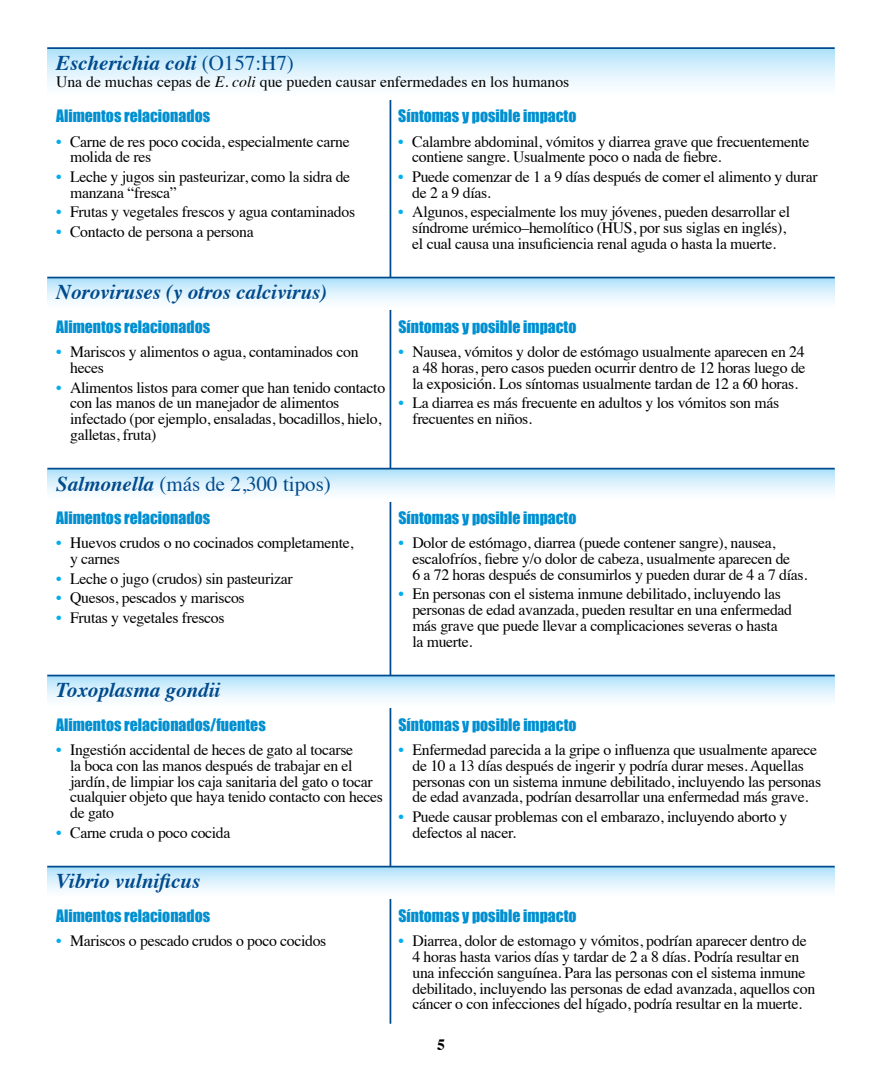
<style>
.page{position:relative;width:882px;height:1071px;background:#fff}
.page>*{position:absolute;margin:0;border:0;box-sizing:border-box;transform-origin:0 0}
.t1{font:italic 700 21px "Times";color:#004b8d}
.t2{font:21px "Times";color:#004b8d}
.t3{font:15.75px/15.8px "Times";letter-spacing:-.02em;color:#000}
.t4{font:15.75px "Impact";color:#008fd0}
.t5{font:15.75px "Times";color:#000}
.t6{font:700 15.75px "Times";color:#000}
.s1{font-weight:400;font-style:normal}
.s2{font-style:italic}
.s3{color:#00aeef}
.s4{font-weight:700;font-style:italic}
</style>
<div class="page">
<hr style="left:390px;top:74px;width:1px;height:950px;background:#004b8d">
<div style="left:47px;top:278px;width:788px;height:32px;background:linear-gradient(to bottom,#b5e3fa,#fff)"></div>
<div style="left:47px;top:49px;width:788px;height:50px;background:linear-gradient(to bottom,#b6e4fa,#fff)"></div>
<hr style="left:47px;top:47px;width:788px;height:2px;background:#004b8d">
<svg style="left:47px;top:470px;width:788px;height:31px"></svg>
<hr style="left:47px;top:468px;width:788px;height:2px;background:#004b8d">
<hr style="left:47px;top:277px;width:788px;height:1px;background:#004b8d">
<div style="left:47px;top:676px;width:788px;height:32px;background:linear-gradient(to bottom,#b5e3fa,#fff)"></div>
<hr style="left:47px;top:675px;width:788px;height:1px;background:#004b8d">
<div style="left:47px;top:867px;width:788px;height:32px;background:linear-gradient(to bottom,#b5e3fa,#fff)"></div>
<hr style="left:47px;top:866px;width:788px;height:1px;background:#004b8d">
<p class="t1" style="left:56px;top:43px;width:239px">Escherichia coli <span class="s1">(O157:H7)</span></p>
<p class="t5" style="left:56px;top:67px;width:515px">Una de muchas cepas de <span class="s2">E. coli</span> que pueden causar enfermedades en los humanos</p>
<p class="t4" style="left:56px;top:104px;width:156px">Alimentos relacionados</p>
<p class="t4" style="left:398px;top:104px;width:180px">Síntomas y posible impacto</p>
<p class="t3" style="left:70px;top:132px;width:281px;text-indent:-14px"><span class="s3">•</span> Carne de res poco cocida, especialmente carne molida de res</p>
<p class="t3" style="left:70px;top:167px;width:282px;text-indent:-14px"><span class="s3">•</span> Leche y jugos sin pasteurizar, como la sidra de manzana “fresca”</p>
<p class="t3" style="left:56px;top:203px;width:301px"><span class="s3">•</span> Frutas y vegetales frescos y agua contaminados</p>
<p class="t3" style="left:56px;top:222px;width:199px"><span class="s3">•</span> Contacto de persona a persona</p>
<p class="t1" style="left:56px;top:273px;width:273px">Noroviruses (y otros calcivirus)</p>
<p class="t3" style="left:412px;top:132px;width:399px;text-indent:-14px"><span class="s3">•</span> Calambre abdominal, vómitos y diarrea grave que frecuentemente contiene sangre. Usualmente poco o nada de fiebre.</p>
<p class="t3" style="left:412px;top:167px;width:407px;text-indent:-14px"><span class="s3">•</span> Puede comenzar de 1 a 9 días después de comer el alimento y durar de 2 a 9 días.</p>
<p class="t3" style="left:412px;top:203px;width:379px;text-indent:-14px"><span class="s3">•</span> Algunos, especialmente los muy jóvenes, pueden desarrollar el síndrome urémico–hemolítico (HUS, por sus siglas en inglés), el cual causa una insuficiencia renal aguda o hasta la muerte.</p>
<p class="t4" style="left:56px;top:314px;width:156px">Alimentos relacionados</p>
<p class="t4" style="left:398px;top:314px;width:180px">Síntomas y posible impacto</p>
<p class="t3" style="left:412px;top:343px;width:395px;text-align:justify;text-indent:-14px"><span class="s3">•</span> Nausea, vómitos y dolor de estómago usualmente aparecen en 24 a 48 horas, pero casos pueden ocurrir dentro de 12 horas luego de la exposición. Los síntomas usualmente tardan de 12 a 60 horas.</p>
<p class="t3" style="left:412px;top:394px;width:368px;text-indent:-14px"><span class="s3">•</span> La diarrea es más frecuente en adultos y los vómitos son más frecuentes en niños.</p>
<p class="t3" style="left:70px;top:343px;width:290px;text-indent:-14px"><span class="s3">•</span> Mariscos y alimentos o agua, contaminados con heces</p>
<p class="t3" style="left:70px;top:378px;width:317px;text-indent:-14px"><span class="s3">•</span> Alimentos listos para comer que han tenido contacto con las manos de un manejador de alimentos infectado (por ejemplo, ensaladas, bocadillos, hielo, galletas, fruta)</p>
<p class="t2" style="left:56px;top:464px;width:276px"><span class="s4">Salmonella</span> (más de 2,300 tipos)</p>
<p class="t4" style="left:56px;top:506px;width:156px">Alimentos relacionados</p>
<p class="t4" style="left:398px;top:506px;width:180px">Síntomas y posible impacto</p>
<p class="t3" style="left:70px;top:534px;width:285px;text-indent:-14px"><span class="s3">•</span> Huevos crudos o no cocinados completamente, y carnes</p>
<p class="t3" style="left:56px;top:569px;width:238px"><span class="s3">•</span> Leche o jugo (crudos) sin pasteurizar</p>
<p class="t3" style="left:56px;top:589px;width:190px"><span class="s3">•</span> Quesos, pescados y mariscos</p>
<p class="t3" style="left:56px;top:608px;width:170px"><span class="s3">•</span> Frutas y vegetales frescos</p>
<p class="t1" style="left:56px;top:671px;width:166px">Toxoplasma gondii</p>
<p class="t4" style="left:56px;top:712px;width:211px">Alimentos relacionados/fuentes</p>
<p class="t3" style="left:70px;top:741px;width:314px;text-indent:-14px"><span class="s3">•</span> Ingestión accidental de heces de gato al tocarse<br>la boca con las manos después de trabajar en el jardín, de limpiar los caja sanitaria del gato o tocar cualquier objeto que haya tenido contacto con heces de gato</p>
<p class="t3" style="left:56px;top:823px;width:176px"><span class="s3">•</span> Carne cruda o poco cocida</p>
<p class="t1" style="left:56px;top:862px;width:146px">Vibrio vulnificus</p>
<p class="t3" style="left:412px;top:534px;width:396px;text-indent:-14px"><span class="s3">•</span> Dolor de estómago, diarrea (puede contener sangre), nausea, escalofríos, fiebre y/o dolor de cabeza, usualmente aparecen de<br>6 a 72 horas después de consumirlos y pueden durar de 4 a 7 días.</p>
<p class="t3" style="left:412px;top:585px;width:381px;text-indent:-14px"><span class="s3">•</span> En personas con el sistema inmune debilitado, incluyendo las personas de edad avanzada, pueden resultar en una enfermedad más grave que puede llevar a complicaciones severas o hasta la muerte.</p>
<p class="t4" style="left:398px;top:712px;width:180px">Síntomas y posible impacto</p>
<p class="t3" style="left:412px;top:741px;width:410px;text-indent:-14px"><span class="s3">•</span> Enfermedad parecida a la gripe o influenza que usualmente aparece de 10 a 13 días después de ingerir y podría durar meses. Aquellas personas con un sistema inmune debilitado, incluyendo las personas de edad avanzada, podrían desarrollar una enfermedad más grave.</p>
<p class="t3" style="left:412px;top:807px;width:376px;text-indent:-14px"><span class="s3">•</span> Puede causar problemas con el embarazo, incluyendo aborto y defectos al nacer.</p>
<p class="t4" style="left:56px;top:903px;width:156px">Alimentos relacionados</p>
<p class="t4" style="left:398px;top:903px;width:180px">Síntomas y posible impacto</p>
<p class="t3" style="left:412px;top:932px;width:404px;text-indent:-14px"><span class="s3">•</span> Diarrea, dolor de estomago y vómitos, podrían aparecer dentro de 4 horas hasta varios días y tardar de 2 a 8 días. Podría resultar en una infección sanguínea. Para las personas con el sistema inmune debilitado, incluyendo las personas de edad avanzada, aquellos con cáncer o con infecciones del hígado, podría resultar en la muerte.</p>
<p class="t3" style="left:56px;top:932px;width:272px"><span class="s3">•</span> Mariscos o pescado crudos o poco cocidos</p>
<p class="t6" style="left:437px;top:1030px;width:9px">5</p>
</div>
